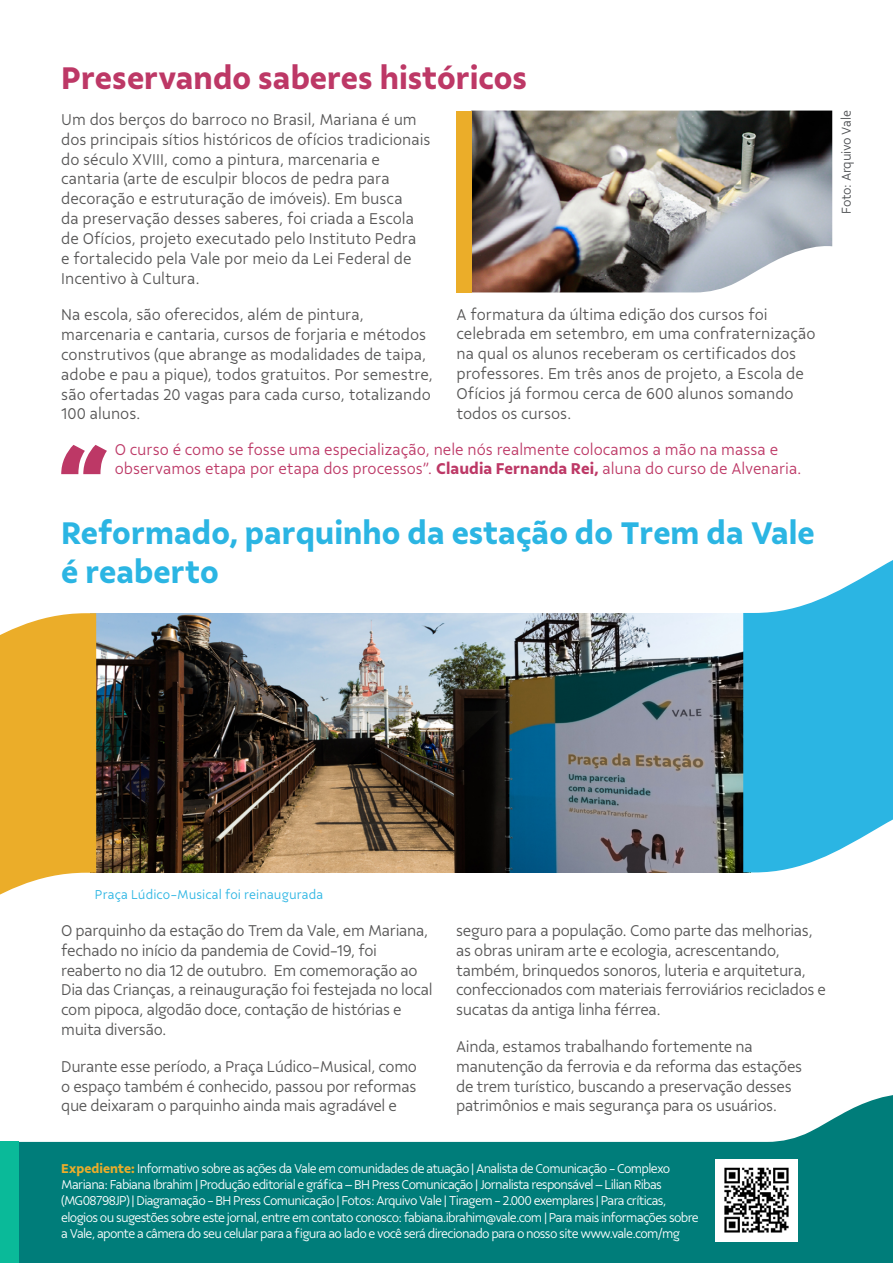
<style>
.page{position:relative;width:893px;height:1263px;background:#fff}
.page>*{position:absolute;margin:0;border:0;box-sizing:border-box;transform-origin:0 0}
.t1{font:700 33px/39.6px "Vale Sans";color:#2bb5e3}
.t2{font:700 33px "Vale Sans";color:#bd3866}
.t3{font:300 16.5px/19.8px "Vale Sans";letter-spacing:-.015em;color:#565555}
.t4{font:300 16.5px/19.8px "Vale Sans";letter-spacing:-.005em;color:#bd3866}
.t5{font:300 13.5px/16.2px "Vale Sans";letter-spacing:-.05em;color:#fff}
.t6{font:300 13.5px "Vale Sans";letter-spacing:.005em;color:#2bb5e3}
.t7{font:300 13.5px "Vale Sans";letter-spacing:-.02em;color:#4d4f52}
.s1{font-weight:700}
.s2{font-weight:700;color:#ebad2b}
</style>
<div class="page">
<svg style="left:0;top:1095px;width:893px;height:168px;fill:#007d7a"></svg>
<div style="left:0;top:1142px;width:18px;height:121px;background:#0aba99"></div>
<img style="left:716px;top:1159px;width:81px;height:82px">
<img style="left:471px;top:111px;width:361px;height:181px">
<div style="left:456px;top:111px;width:15px;height:181px;background:#ebad29"></div>
<svg style="left:61px;top:445px;width:46px;height:29px"></svg>
<img style="left:96px;top:613px;width:647px;height:259px">
<svg style="left:0;top:613px;width:96px;height:282px"></svg>
<svg style="left:743px;top:560px;width:150px;height:312px;fill:#2bb5e3"></svg>
<h1 class="t2" style="left:61px;top:57px;width:468px">Preservando saberes históricos</h1>
<p class="t3" style="left:61px;top:110px;width:371px">Um dos berços do barroco no Brasil, Mariana é um dos principais sítios históricos de ofícios tradicionais do século XVIII, como a pintura, marcenaria e cantaria (arte de esculpir blocos de pedra para decoração e estruturação de imóveis). Em busca<br>da preservação desses saberes, foi criada a Escola de Ofícios, projeto executado pelo Instituto Pedra<br>e fortalecido pela Vale por meio da Lei Federal de Incentivo à Cultura.</p>
<p class="t3" style="left:61px;top:305px;width:373px">Na escola, são oferecidos, além de pintura, marcenaria e cantaria, cursos de forjaria e métodos construtivos (que abrange as modalidades de taipa, adobe e pau a pique), todos gratuitos. Por semestre, são ofertadas 20 vagas para cada curso, totalizando 100 alunos.</p>
<p class="t3" style="left:456px;top:304px;width:361px">A formatura da última edição dos cursos foi celebrada em setembro, em uma confraternização na qual os alunos receberam os certificados dos professores. Em três anos de projeto, a Escola de Ofícios já formou cerca de 600 alunos somando todos os cursos.</p>
<p class="t4" style="left:115px;top:439px;width:688px">O curso é como se fosse uma especialização, nele nós realmente colocamos a mão na massa e observamos etapa por etapa dos processos”. <span class="s1">Claudia Fernanda Rei,</span> aluna do curso de Alvenaria.</p>
<h1 class="t1" style="left:61px;top:512px;width:755px">Reformado, parquinho da estação do Trem da Vale é reaberto</h1>
<p class="t7" style="left:838px;top:214px;width:105px;rotate:-90deg">Foto: Arquivo Vale</p>
<p class="t6" style="left:95px;top:887px;width:230px">Praça Lúdico-Musical foi reinaugurada</p>
<p class="t3" style="left:61px;top:920px;width:373px">O parquinho da estação do Trem da Vale, em Mariana, fechado no início da pandemia de Covid-19, foi reaberto no dia 12 de outubro. Em comemoração ao Dia das Crianças, a reinauguração foi festejada no local com pipoca, algodão doce, contação de histórias e muita diversão.</p>
<p class="t3" style="left:61px;top:1056px;width:357px;text-align:justify">Durante esse período, a Praça Lúdico-Musical, como o espaço também é conhecido, passou por reformas que deixaram o parquinho ainda mais agradável e</p>
<p class="t3" style="left:456px;top:920px;width:371px">seguro para a população. Como parte das melhorias, as obras uniram arte e ecologia, acrescentando, também, brinquedos sonoros, luteria e arquitetura, confeccionados com materiais ferroviários reciclados e sucatas da antiga linha férrea.</p>
<p class="t3" style="left:456px;top:1036px;width:348px">Ainda, estamos trabalhando fortemente na manutenção da ferrovia e da reforma das estações de trem turístico, buscando a preservação desses patrimônios e mais segurança para os usuários.</p>
<p class="t5" style="left:61px;top:1160px;width:639px"><span class="s2">Expediente:</span> Informativo sobre as ações da Vale em comunidades de atuação | Analista de Comunicação - Complexo Mariana: Fabiana Ibrahim | Produção editorial e gráfica – BH Press Comunicação | Jornalista responsável – Lilian Ribas (MG08798JP) | Diagramação - BH Press Comunicação | Fotos: Arquivo Vale | Tiragem - 2.000 exemplares | Para críticas, elogios ou sugestões sobre este jornal, entre em contato conosco: fabiana.ibrahim@vale.com | Para mais informações sobre a Vale, aponte a câmera do seu celular para a figura ao lado e você será direcionado para o nosso site www.vale.com/mg</p>
</div>
